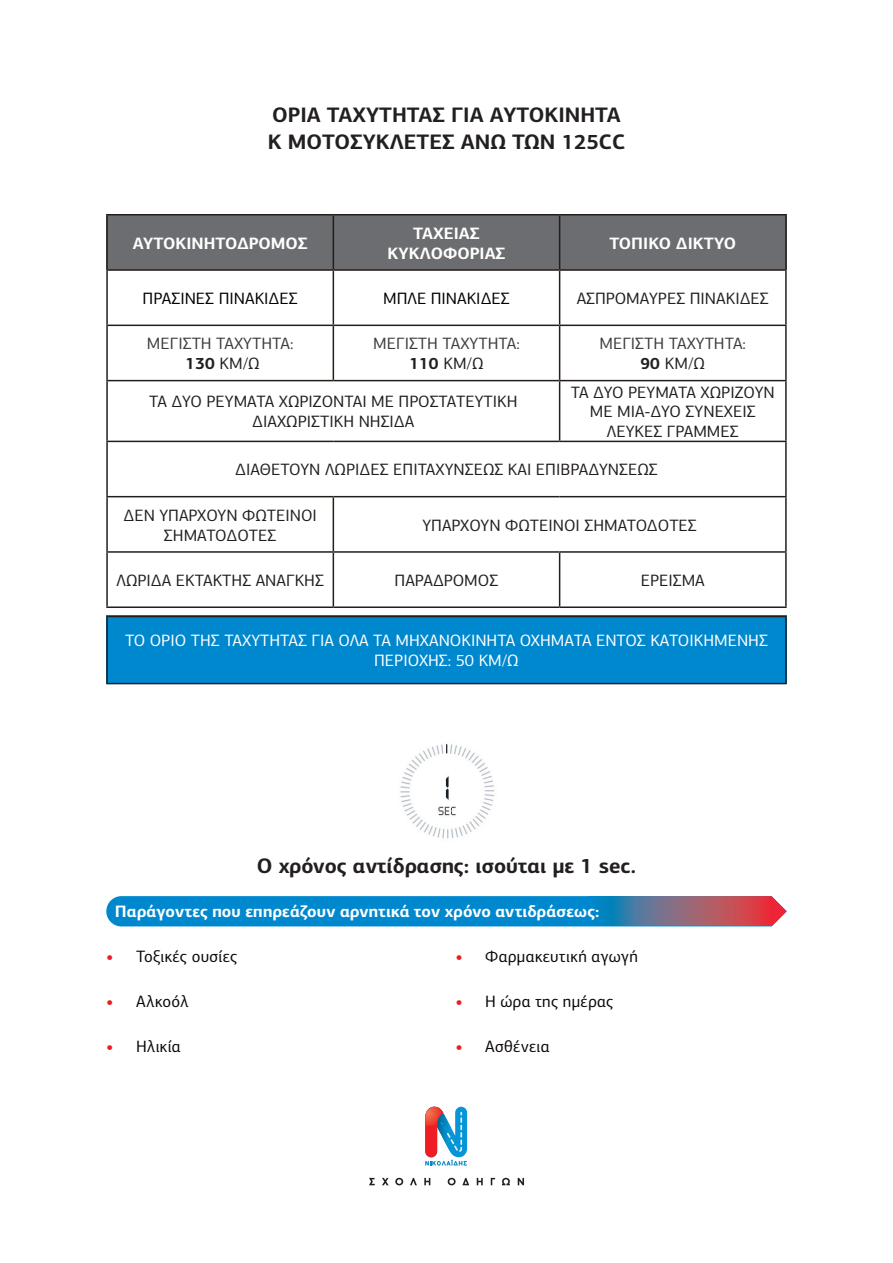
<style>
.page{position:relative;width:893px;height:1263px;background:#fff}
.page>*{position:absolute;margin:0;border:0;box-sizing:border-box;transform-origin:0 0}
.t1{font:700 21px "PF Centro Sans Pro";color:#231f20}
.t2{font:16.5px/19.8px "PF Centro Sans Pro";color:#231f20;text-align:center}
.t3{font:700 16.5px "PF Centro Sans Pro";color:#fff}
.t4{font:16.5px/19.8px "PF Centro Sans Pro";color:#fff;text-align:center}
.Paragraph_Style_1{font:16.5px "PF Centro Sans Pro";letter-spacing:.02em;color:#0c0806}
.t5{font:16.5px "PF Centro Sans Pro";color:#3e3e3f}
.t6{font:16.5px "PF Centro Sans Pro";color:#000}
.s1{font-weight:700}
.s2{font-weight:900;color:#ee1d23}
</style>
<div class="page">
<svg style="left:425px;top:1107px;width:42px;height:58px"></svg>
<img style="left:425px;top:1107px;width:18px;height:19px">
<svg style="left:369px;top:1178px;width:6px;height:7px"></svg>
<svg style="left:382px;top:1178px;width:7px;height:7px"></svg>
<svg style="left:395px;top:1178px;width:8px;height:7px"></svg>
<svg style="left:410px;top:1178px;width:7px;height:7px"></svg>
<svg style="left:424px;top:1178px;width:6px;height:7px"></svg>
<svg style="left:448px;top:1178px;width:8px;height:7px"></svg>
<svg style="left:462px;top:1178px;width:7px;height:7px"></svg>
<svg style="left:477px;top:1178px;width:6px;height:7px"></svg>
<svg style="left:491px;top:1178px;width:4px;height:7px"></svg>
<svg style="left:502px;top:1178px;width:8px;height:7px"></svg>
<svg style="left:518px;top:1178px;width:6px;height:7px"></svg>
<img style="left:400px;top:744px;width:94px;height:95px">
<div style="left:106px;top:214px;width:681px;height:55px;background:#6c6d70"></div>
<div style="left:106px;top:616px;width:681px;height:68px;background:#0088ce"></div>
<hr style="left:106px;top:214px;width:227px;height:1px;background:#241e1b">
<hr style="left:106px;top:215px;width:2px;height:54px;background:#241e1b">
<hr style="left:333px;top:214px;width:227px;height:1px;background:#241e1b">
<hr style="left:333px;top:215px;width:1px;height:54px;background:#241e1b">
<hr style="left:560px;top:214px;width:227px;height:1px;background:#241e1b">
<hr style="left:559px;top:215px;width:1px;height:54px;background:#241e1b">
<hr style="left:785px;top:215px;width:2px;height:54px;background:#241e1b">
<hr style="left:106px;top:269px;width:227px;height:2px;background:#241e1b">
<hr style="left:106px;top:271px;width:2px;height:54px;background:#241e1b">
<hr style="left:333px;top:269px;width:227px;height:2px;background:#241e1b">
<hr style="left:333px;top:271px;width:1px;height:54px;background:#241e1b">
<hr style="left:560px;top:269px;width:227px;height:2px;background:#241e1b">
<hr style="left:559px;top:271px;width:1px;height:54px;background:#241e1b">
<hr style="left:785px;top:271px;width:2px;height:54px;background:#241e1b">
<hr style="left:106px;top:325px;width:227px;height:1px;background:#241e1b">
<hr style="left:106px;top:326px;width:2px;height:54px;background:#241e1b">
<hr style="left:333px;top:325px;width:227px;height:1px;background:#241e1b">
<hr style="left:333px;top:326px;width:1px;height:54px;background:#241e1b">
<hr style="left:560px;top:325px;width:227px;height:1px;background:#241e1b">
<hr style="left:559px;top:326px;width:1px;height:54px;background:#241e1b">
<hr style="left:785px;top:326px;width:2px;height:54px;background:#241e1b">
<hr style="left:106px;top:380px;width:227px;height:1px;background:#241e1b">
<hr style="left:106px;top:381px;width:2px;height:60px;background:#241e1b">
<hr style="left:333px;top:380px;width:227px;height:1px;background:#241e1b">
<hr style="left:560px;top:380px;width:227px;height:1px;background:#241e1b">
<hr style="left:559px;top:381px;width:1px;height:60px;background:#241e1b">
<hr style="left:785px;top:381px;width:2px;height:60px;background:#241e1b">
<hr style="left:106px;top:441px;width:227px;height:1px;background:#241e1b">
<hr style="left:106px;top:442px;width:2px;height:54px;background:#241e1b">
<hr style="left:333px;top:441px;width:227px;height:1px;background:#241e1b">
<hr style="left:560px;top:441px;width:227px;height:1px;background:#241e1b">
<hr style="left:785px;top:442px;width:2px;height:54px;background:#241e1b">
<hr style="left:106px;top:496px;width:227px;height:1px;background:#241e1b">
<hr style="left:106px;top:497px;width:2px;height:54px;background:#241e1b">
<hr style="left:333px;top:496px;width:227px;height:1px;background:#241e1b">
<hr style="left:333px;top:497px;width:1px;height:54px;background:#241e1b">
<hr style="left:560px;top:496px;width:227px;height:1px;background:#241e1b">
<hr style="left:785px;top:497px;width:2px;height:54px;background:#241e1b">
<hr style="left:106px;top:551px;width:227px;height:2px;background:#241e1b">
<hr style="left:106px;top:553px;width:2px;height:53px;background:#241e1b">
<hr style="left:333px;top:551px;width:227px;height:2px;background:#241e1b">
<hr style="left:333px;top:553px;width:1px;height:53px;background:#241e1b">
<hr style="left:560px;top:551px;width:227px;height:2px;background:#241e1b">
<hr style="left:559px;top:553px;width:1px;height:53px;background:#241e1b">
<hr style="left:785px;top:553px;width:2px;height:53px;background:#241e1b">
<hr style="left:106px;top:606px;width:227px;height:2px;background:#241e1b">
<hr style="left:333px;top:606px;width:227px;height:2px;background:#241e1b">
<hr style="left:560px;top:606px;width:227px;height:2px;background:#241e1b">
<hr style="left:106px;top:616px;width:681px;height:1px;background:#241e1b">
<hr style="left:106px;top:617px;width:2px;height:66px;background:#241e1b">
<hr style="left:785px;top:617px;width:2px;height:66px;background:#241e1b">
<hr style="left:106px;top:683px;width:681px;height:1px;background:#241e1b">
<svg style="left:106px;top:896px;width:681px;height:30px;background:#2980b8"></svg>
<p class="t1" style="left:272px;top:102px;width:350px">ΟΡΙΑ ΤΑΧΥΤΗΤΑΣ ΓΙΑ ΑΥΤΟΚΙΝΗΤΑ</p>
<p class="t1" style="left:268px;top:129px;width:359px">Κ ΜΟΤΟΣΥΚΛΕΤΕΣ ΑΝΩ ΤΩΝ 125CC</p>
<p class="t3" style="left:133px;top:233px;width:177px">ΑΥΤΟΚΙΝΗΤΟΔΡΟΜΟΣ</p>
<p class="t3" style="left:413px;top:223px;width:68px">ΤΑΧΕΙΑΣ</p>
<p class="t3" style="left:387px;top:242px;width:120px">ΚΥΚΛΟΦΟΡΙΑΣ</p>
<p class="t3" style="left:609px;top:233px;width:128px">ΤΟΠΙΚΟ ΔΙΚΤΥΟ</p>
<p class="t6" style="left:143px;top:288px;width:157px">ΠΡΑΣΙΝΕΣ ΠΙΝΑΚΙΔΕΣ</p>
<p class="t6" style="left:383px;top:288px;width:128px">ΜΠΛΕ ΠΙΝΑΚΙΔΕΣ</p>
<p class="t2" style="left:577px;top:288px;width:194px">ΑΣΠΡΟΜΑΥΡΕΣ ΠΙΝΑΚΙΔΕΣ</p>
<p class="t5" style="left:147px;top:334px;width:148px">ΜΕΓΙΣΤΗ ΤΑΧΥΤΗΤΑ:</p>
<p class="t2" style="left:186px;top:354px;width:76px"><span class="s1">130</span> ΚΜ/Ω</p>
<p class="t5" style="left:373px;top:334px;width:148px">ΜΕΓΙΣΤΗ ΤΑΧΥΤΗΤΑ:</p>
<p class="t2" style="left:409px;top:354px;width:76px"><span class="s1">110</span> ΚΜ/Ω</p>
<p class="t5" style="left:600px;top:334px;width:148px">ΜΕΓΙΣΤΗ ΤΑΧΥΤΗΤΑ:</p>
<p class="t2" style="left:641px;top:354px;width:66px"><span class="s1">90</span> ΚΜ/Ω</p>
<p class="t2" style="left:149px;top:392px;width:370px">ΤΑ ΔΥΟ ΡΕΥΜΑΤΑ ΧΩΡΙΖΟΝΤΑΙ ΜΕ ΠΡΟΣΤΑΤΕΥΤΙΚΗ<br>ΔΙΑΧΩΡΙΣΤΙΚΗ ΝΗΣΙΔΑ</p>
<p class="t2" style="left:571px;top:382px;width:205px">ΤΑ ΔΥΟ ΡΕΥΜΑΤΑ ΧΩΡΙΖΟΥΝ<br>ΜΕ ΜΙΑ-ΔΥΟ ΣΥΝΕΧΕΙΣ<br>ΛΕΥΚΕΣ ΓΡΑΜΜΕΣ</p>
<p class="t2" style="left:235px;top:460px;width:424px">ΔΙΑΘΕΤΟΥΝ ΛΩΡΙΔΕΣ ΕΠΙΤΑΧΥΝΣΕΩΣ ΚΑΙ ΕΠΙΒΡΑΔΥΝΣΕΩΣ</p>
<p class="t2" style="left:123px;top:505px;width:195px">ΔΕΝ ΥΠΑΡΧΟΥΝ ΦΩΤΕΙΝΟΙ<br>ΣΗΜΑΤΟΔΟΤΕΣ</p>
<p class="t2" style="left:422px;top:515px;width:276px">ΥΠΑΡΧΟΥΝ ΦΩΤΕΙΝΟΙ ΣΗΜΑΤΟΔΟΤΕΣ</p>
<p class="t2" style="left:116px;top:570px;width:209px">ΛΩΡΙΔΑ ΕΚΤΑΚΤΗΣ ΑΝΑΓΚΗΣ</p>
<p class="t2" style="left:395px;top:570px;width:105px">ΠΑΡΑΔΡΟΜΟΣ</p>
<p class="t2" style="left:641px;top:570px;width:66px">ΕΡΕΙΣΜΑ</p>
<p class="t4" style="left:125px;top:631px;width:644px">ΤΟ ΟΡΙΟ ΤΗΣ ΤΑΧΥΤΗΤΑΣ ΓΙΑ ΟΛΑ ΤΑ ΜΗΧΑΝΟΚΙΝΗΤΑ ΟΧΗΜΑΤΑ ΕΝΤΟΣ ΚΑΤΟΙΚΗΜΕΝΗΣ<br>ΠΕΡΙΟΧΗΣ: 50 ΚΜ/Ω</p>
<p class="t1" style="left:257px;top:852px;width:381px">O χρόνος αντίδρασης: ισούται με 1 sec.</p>
<p class="t3" style="left:115px;top:900px;width:486px">Παράγοντες που επηρεάζουν αρνητικά τον χρόνο αντιδράσεως:</p>
<p class="Paragraph_Style_1" style="left:106px;top:947px;width:133px"><span class="s2">•</span> Τοξικές ουσίες</p>
<p class="Paragraph_Style_1" style="left:106px;top:992px;width:84px"><span class="s2">•</span> Αλκοόλ</p>
<p class="Paragraph_Style_1" style="left:106px;top:1037px;width:76px"><span class="s2">•</span> Ηλικία</p>
<p class="Paragraph_Style_1" style="left:455px;top:947px;width:184px"><span class="s2">•</span> Φαρμακευτική αγωγή</p>
<p class="Paragraph_Style_1" style="left:455px;top:992px;width:160px"><span class="s2">•</span> Η ώρα της ημέρας</p>
<p class="Paragraph_Style_1" style="left:455px;top:1037px;width:96px"><span class="s2">•</span> Ασθένεια</p>
</div>
